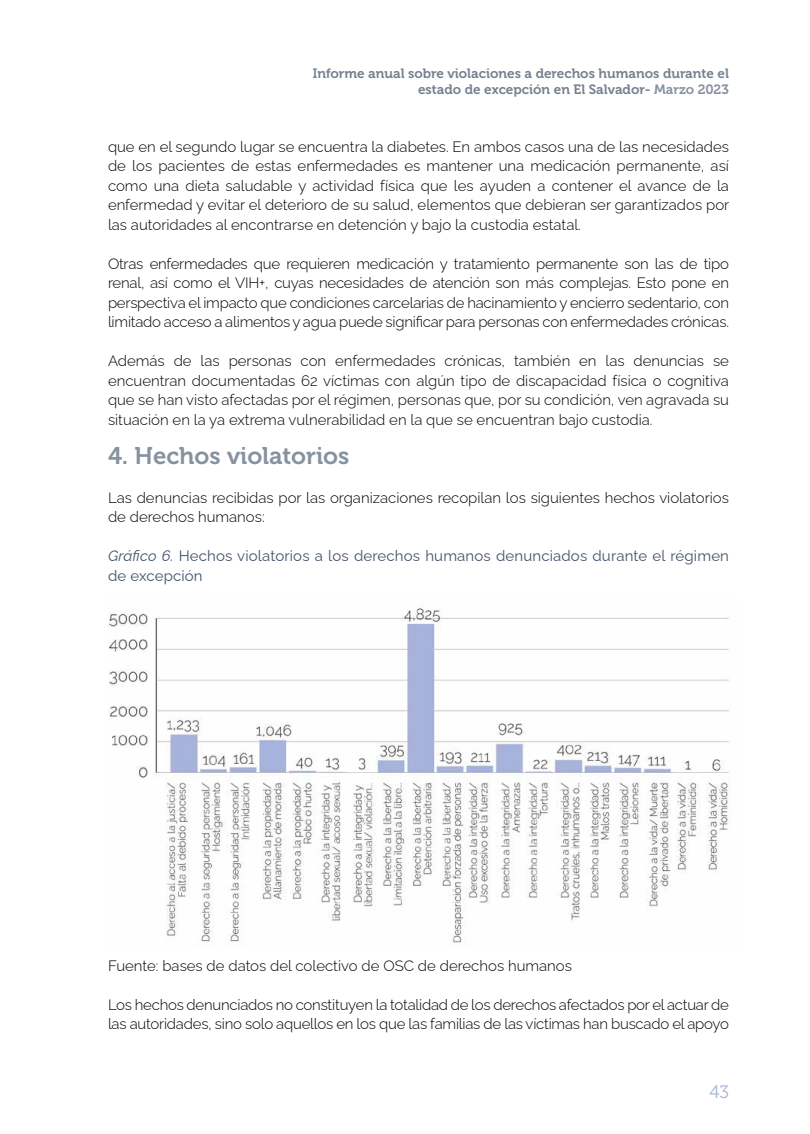
<style>
.page{position:relative;width:810px;height:1134px;background:#fff}
.page>*{position:absolute;margin:0;border:0;box-sizing:border-box;transform-origin:0 0}
.t1{font:24px "Museo 700";color:#8792a1}
.t2{font:18px "Museo 300";color:#a7b3da}
.t3{font:300 15px/19.5px "Raleway";letter-spacing:-.005em;color:#000;text-align:justify}
.t4{font:15px/19.5px "Raleway";letter-spacing:.01em;color:#44546a}
.t5{font:13.5px/16.2px "Museo 700";color:#748190;text-align:right}
.s1{color:#8792a1}
.s2{font-style:italic}
</style>
<div class="page">
<img style="left:108px;top:608px;width:622px;height:335px">
<p class="t5" style="left:313px;top:65px;width:418px">Informe anual sobre violaciones a derechos humanos durante el estado de excepción en El Salvador- <span class="s1">Marzo 2023</span></p>
<p class="t3" style="left:108px;top:135px;width:623px">que en el segundo lugar se encuentra la diabetes. En ambos casos una de las necesidades de los pacientes de estas enfermedades es mantener una medicación permanente, así como una dieta saludable y actividad física que les ayuden a contener el avance de la enfermedad y evitar el deterioro de su salud, elementos que debieran ser garantizados por las autoridades al encontrarse en detención y bajo la custodia estatal.</p>
<p class="t3" style="left:108px;top:252px;width:623px">Otras enfermedades que requieren medicación y tratamiento permanente son las de tipo renal, así como el VIH+, cuyas necesidades de atención son más complejas. Esto pone en perspectiva el impacto que condiciones carcelarias de hacinamiento y encierro sedentario, con limitado acceso a alimentos y agua puede significar para personas con enfermedades crónicas.</p>
<p class="t3" style="left:108px;top:349px;width:623px">Además de las personas con enfermedades crónicas, también en las denuncias se encuentran documentadas 62 víctimas con algún tipo de discapacidad física o cognitiva que se han visto afectadas por el régimen, personas que, por su condición, ven agravada su situación en la ya extrema vulnerabilidad en la que se encuentran bajo custodia.</p>
<h1 class="t1" style="left:108px;top:442px;width:243px">4. Hechos violatorios</h1>
<p class="t3" style="left:108px;top:486px;width:623px">Las denuncias recibidas por las organizaciones recopilan los siguientes hechos violatorios de derechos humanos:</p>
<p class="t4" style="left:108px;top:544px;width:623px"><span class="s2">Gráfico 6.</span> Hechos violatorios a los derechos humanos denunciados durante el régimen de excepción</p>
<p class="t3" style="left:108px;top:954px;width:465px">Fuente: bases de datos del colectivo de OSC de derechos humanos</p>
<p class="t3" style="left:108px;top:993px;width:623px">Los hechos denunciados no constituyen la totalidad de los derechos afectados por el actuar de las autoridades, sino solo aquellos en los que las familias de las víctimas han buscado el apoyo</p>
<p class="t2" style="left:709px;top:1082px;width:21px">43</p>
</div>
